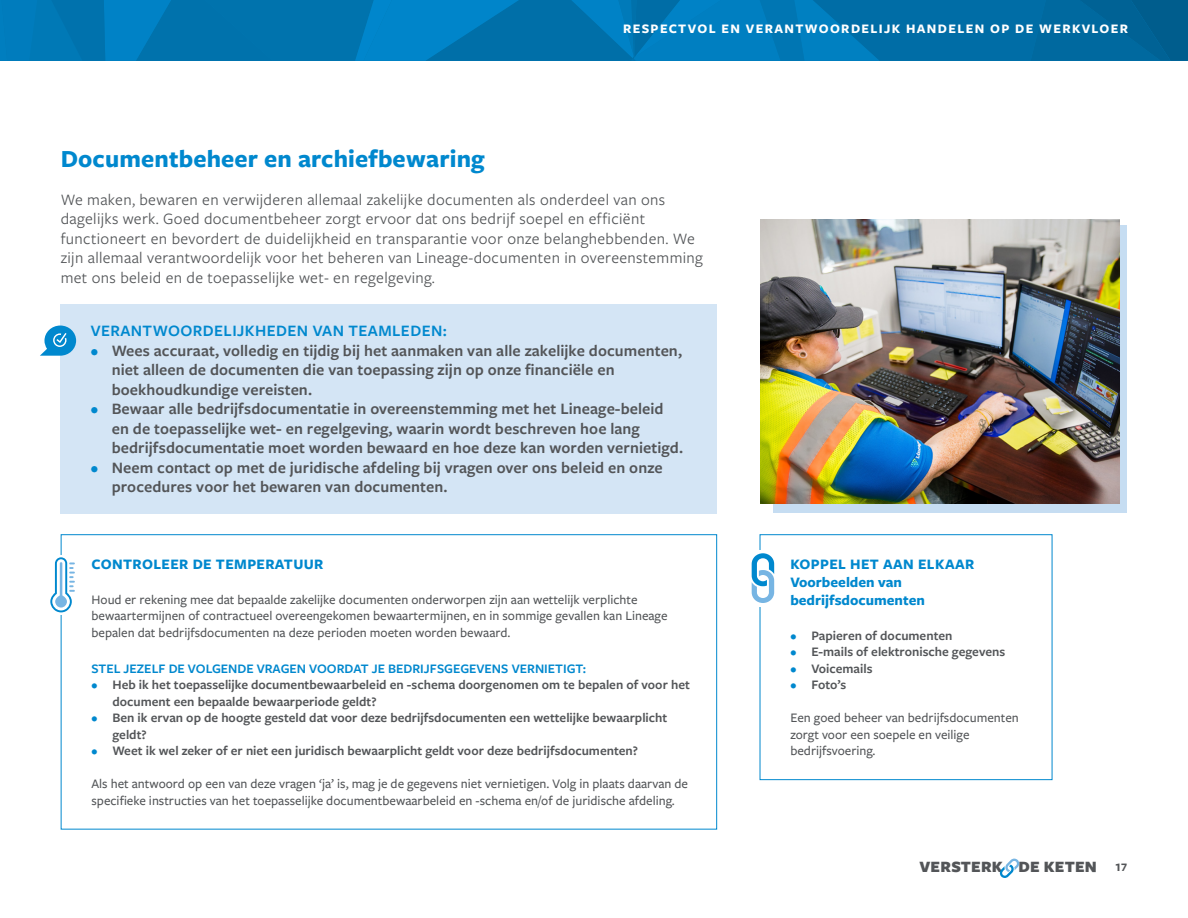
<style>
.page{position:relative;width:1188px;height:918px;background:#fff}
.page>*{position:absolute;margin:0;border:0;box-sizing:border-box;transform-origin:0 0}
.t1{font:700 25.5px "Freight Sans Pro";letter-spacing:.005em;color:#0088ce}
.t2{font:600 16.5px/19.5px "Freight Sans Pro";letter-spacing:.005em;color:#535558}
.t3{font:16.5px/19.5px "Freight Sans Pro";letter-spacing:.02em;color:#535558}
.t4{font:600 16.5px "Freight Sans Pro";letter-spacing:.025em;color:#0088ce}
.t5{font:900 16.35px "Freight Sans Pro";letter-spacing:.01em;color:#535558}
.t6{font:700 15px/18px "Freight Sans Pro";letter-spacing:.005em;color:#0088ce}
.t7{font:700 15px "Freight Sans Pro";letter-spacing:.025em;color:#0088ce}
.t8{font:500 13.5px/16.5px "Freight Sans Pro";color:#535558}
.t9{font:600 13.5px/16.5px "Freight Sans Pro";color:#535558}
.t10{font:600 13.5px "Freight Sans Pro";color:#0088ce}
.t11{font:700 13.5px "Freight Sans Pro";letter-spacing:.1em;color:#fff}
.s1{color:#0088ce}
.s2{font-weight:700;font-size:12px}
</style>
<div class="page">
<svg style="left:0;top:0;width:1188px;height:61px;background:#0074b0"></svg>
<svg style="left:999px;top:859px;width:21px;height:19px"></svg>
<div style="left:774px;top:225px;width:353px;height:288px;background:#c6ddf2"></div>
<img style="left:760px;top:220px;width:359px;height:283px">
<svg style="left:50px;top:557px;width:25px;height:55px"></svg>
<div style="left:760px;top:534px;width:292px;height:246px;border:1px solid #0088ce"></div>
<div style="left:758px;top:550px;width:5px;height:57px;background:#fff"></div>
<svg style="left:752px;top:553px;width:22px;height:50px"></svg>
<div style="left:61px;top:304px;width:656px;height:209px;background:#d4e5f5"></div>
<svg style="left:40px;top:326px;width:36px;height:30px"></svg>
<p class="t11" style="left:623px;top:19px;width:506px">RESPECTVOL EN VERANTWOORDELIJK HANDELEN OP DE WERKVLOER</p>
<h1 class="t1" style="left:61px;top:141px;width:425px">Documentbeheer en archiefbewaring</h1>
<p class="t3" style="left:61px;top:189px;width:644px">We maken, bewaren en verwijderen allemaal zakelijke documenten als onderdeel van ons dagelijks werk. Goed documentbeheer zorgt ervoor dat ons bedrijf soepel en efficiënt functioneert en bevordert de duidelijkheid en transparantie voor onze belanghebbenden. We zijn allemaal verantwoordelijk voor het beheren van Lineage-documenten in overeenstemming met ons beleid en de toepasselijke wet- en regelgeving.</p>
<p class="t4" style="left:91px;top:320px;width:358px">VERANTWOORDELIJKHEDEN VAN TEAMLEDEN:</p>
<p class="t2" style="left:112px;top:340px;width:572px;text-indent:-21px"><span class="s1">•</span> Wees accuraat, volledig en tijdig bij het aanmaken van alle zakelijke documenten, niet alleen de documenten die van toepassing zijn op onze financiële en boekhoudkundige vereisten.</p>
<p class="t2" style="left:112px;top:399px;width:573px;text-indent:-21px"><span class="s1">•</span> Bewaar alle bedrijfsdocumentatie in overeenstemming met het Lineage-beleid en de toepasselijke wet- en regelgeving, waarin wordt beschreven hoe lang bedrijfsdocumentatie moet worden bewaard en hoe deze kan worden vernietigd.</p>
<p class="t2" style="left:112px;top:457px;width:552px;text-indent:-21px"><span class="s1">•</span> Neem contact op met de juridische afdeling bij vragen over ons beleid en onze procedures voor het bewaren van documenten.</p>
<p class="t7" style="left:92px;top:554px;width:234px">CONTROLEER DE TEMPERATUUR</p>
<p class="t8" style="left:92px;top:591px;width:578px">Houd er rekening mee dat bepaalde zakelijke documenten onderworpen zijn aan wettelijk verplichte bewaartermijnen of contractueel overeengekomen bewaartermijnen, en in sommige gevallen kan Lineage bepalen dat bedrijfsdocumenten na deze perioden moeten worden bewaard.</p>
<p class="t10" style="left:92px;top:659px;width:496px">STEL JEZELF DE VOLGENDE VRAGEN VOORDAT JE BEDRIJFSGEGEVENS VERNIETIGT:</p>
<p class="t9" style="left:113px;top:676px;width:579px;text-indent:-21px"><span class="s1">•</span> Heb ik het toepasselijke documentbewaarbeleid en -schema doorgenomen om te bepalen of voor het document een bepaalde bewaarperiode geldt?</p>
<p class="t9" style="left:113px;top:709px;width:556px;text-indent:-21px"><span class="s1">•</span> Ben ik ervan op de hoogte gesteld dat voor deze bedrijfsdocumenten een wettelijke bewaarplicht geldt?</p>
<p class="t9" style="left:92px;top:742px;width:548px"><span class="s1">•</span> Weet ik wel zeker of er niet een juridisch bewaarplicht geldt voor deze bedrijfsdocumenten?</p>
<p class="t8" style="left:92px;top:775px;width:598px">Als het antwoord op een van deze vragen ‘ja’ is, mag je de gegevens niet vernietigen. Volg in plaats daarvan de specifieke instructies van het toepasselijke documentbewaarbeleid en -schema en/of de juridische afdeling.</p>
<p class="t6" style="left:790px;top:555px;width:186px">KOPPEL HET AAN ELKAAR<br>Voorbeelden van bedrijfsdocumenten</p>
<p class="t9" style="left:790px;top:627px;width:164px"><span class="s1">•</span> Papieren of documenten</p>
<p class="t9" style="left:790px;top:643px;width:216px"><span class="s1">•</span> E-mails of elektronische gegevens</p>
<p class="t9" style="left:790px;top:660px;width:84px"><span class="s1">•</span> Voicemails</p>
<p class="t9" style="left:790px;top:676px;width:58px"><span class="s1">•</span> Foto’s</p>
<p class="t8" style="left:790px;top:709px;width:230px">Een goed beheer van bedrijfsdocumenten zorgt voor een soepele en veilige bedrijfsvoering.</p>
<p class="t5" style="left:919px;top:856px;width:209px">VERSTERK DE KETEN <span class="s2">17</span></p>
</div>
